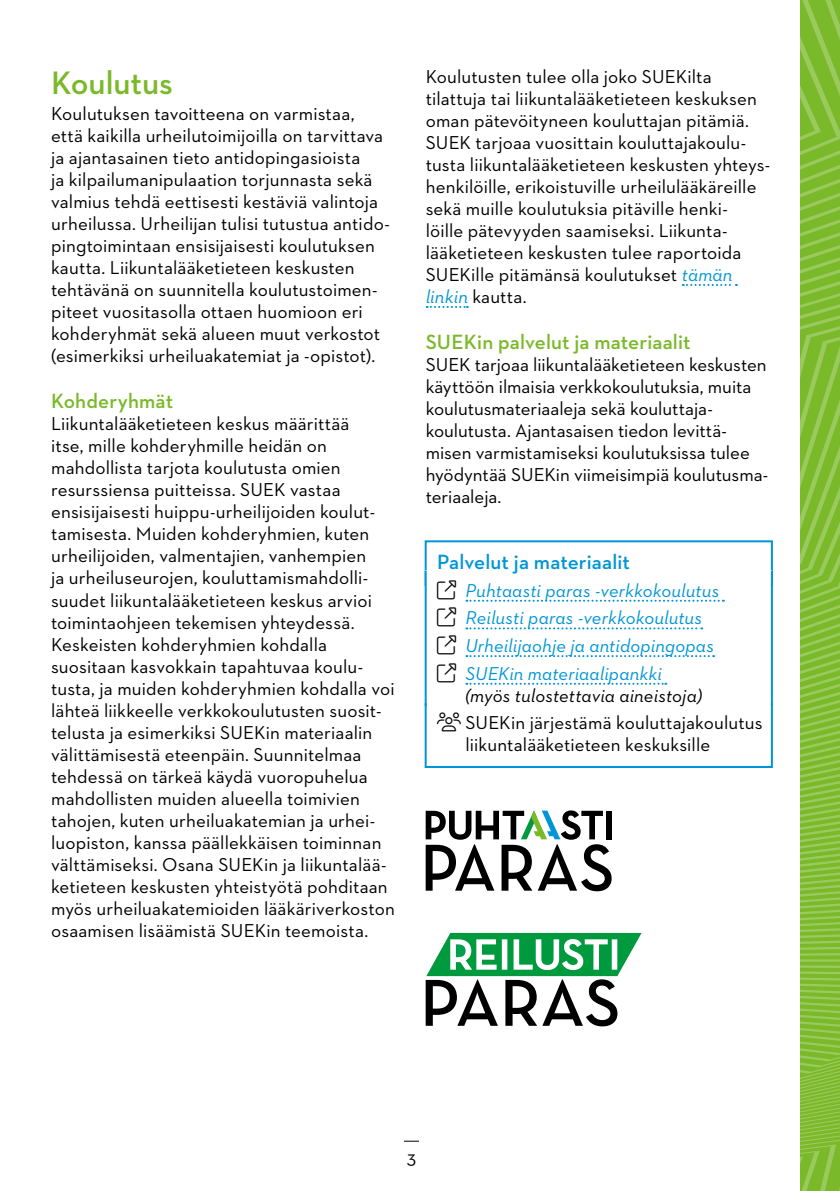
<style>
.page{position:relative;width:840px;height:1191px;background:#fff}
.page>*{position:absolute;margin:0;border:0;box-sizing:border-box;transform-origin:0 0}
.H1_uusi{font:600 33px "Neutraface 2 Text";color:#7ab929}
.t1{font:600 21px "Neutraface 2 Text";letter-spacing:.005em;color:#7ab929}
.H2_box{font:600 21px "Neutraface 2 Text";letter-spacing:.005em;color:#0095d6}
.Paragraph__first{font:19px/22px "Neutraface 2 Text";letter-spacing:.01em;color:#000}
.Paragraph__next_column{font:19px/22px "Neutraface 2 Text";letter-spacing:.005em;color:#000}
.Paragraph__first_tighter{font:19px/22px "Neutraface 2 Text";letter-spacing:-.005em;color:#000}
.t2{font:italic 19px/27.6px "Neutraface 2 Text";letter-spacing:.005em;color:#0095d6}
.t3{font:italic 19px "Neutraface 2 Text";letter-spacing:.005em;color:#000}
.s1{font-style:italic;color:#0095d6}
</style>
<div class="page">
<svg style="left:404px;top:1140px;width:15px;height:1px"></svg>
<svg style="left:682px;top:284px;width:54px;height:2px"></svg>
<svg style="left:426px;top:306px;width:41px;height:2px"></svg>
<div style="left:424px;top:540px;width:348px;height:46px;border:2px solid #0095d6"></div>
<div style="left:425px;top:570px;width:346px;height:147px;background:#fff"></div>
<hr style="left:424px;top:570px;width:2px;height:136px;background:#0095d6">
<hr style="left:770px;top:570px;width:2px;height:136px;background:#0095d6">
<svg style="left:466px;top:600px;width:257px;height:2px"></svg>
<svg style="left:466px;top:627px;width:235px;height:2px"></svg>
<svg style="left:466px;top:655px;width:247px;height:2px"></svg>
<svg style="left:466px;top:683px;width:200px;height:2px"></svg>
<div style="left:424px;top:702px;width:348px;height:66px;border:2px solid #0095d6"></div>
<svg style="left:425px;top:933px;width:216px;height:93px"></svg>
<svg style="left:425px;top:810px;width:186px;height:81px"></svg>
<div style="left:605px;top:810px;width:6px;height:29px;background:#000"></div>
<svg style="left:800px;top:0;width:39px;height:1191px;background:#84be39"></svg>
<h2 class="H1_uusi" style="left:51px;top:62px;width:123px">Koulutus</h2>
<p class="Paragraph__first" style="left:51px;top:103px;width:340px">Koulutuksen tavoitteena on varmistaa, että kaikilla urheilutoimijoilla on tarvittava ja ajantasainen tieto antidopingasioista<br>ja kilpailumanipulaation torjunnasta sekä valmius tehdä eettisesti kestäviä valintoja urheilussa. Urheilijan tulisi tutustua antido&shy;pingtoimintaan ensisijaisesti koulutuksen kautta. Liikuntalääketieteen keskusten tehtävänä on suunnitella koulutustoimen&shy;piteet vuositasolla ottaen huomioon eri kohderyhmät sekä alueen muut verkostot (esimerkiksi urheiluakatemiat ja -opistot).</p>
<h2 class="t1" style="left:51px;top:388px;width:123px">Kohderyhmät</h2>
<p class="Paragraph__first" style="left:51px;top:413px;width:345px">Liikuntalääketieteen keskus määrittää<br>itse, mille kohderyhmille heidän on mahdollista tarjota koulutusta omien resurssiensa puitteissa. SUEK vastaa ensisijaisesti huippu-urheilijoiden koulut&shy;tamisesta. Muiden kohderyhmien, kuten urheilijoiden, valmentajien, vanhempien<br>ja urheiluseurojen, kouluttamismahdolli&shy;suudet liikuntalääketieteen keskus arvioi toimintaohjeen tekemisen yhteydessä.<br>Keskeisten kohderyhmien kohdalla suositaan kasvokkain tapahtuvaa koulu&shy;tusta, ja muiden kohderyhmien kohdalla voi lähteä liikkeelle verkkokoulutusten suosit&shy;telusta ja esimerkiksi SUEKin materiaalin välittämisestä eteenpäin. Suunnitelmaa tehdessä on tärkeä käydä vuoropuhelua mahdollisten muiden alueella toimivien tahojen, kuten urheiluakatemian ja urhei&shy;luopiston, kanssa päällekkäisen toiminnan välttämiseksi. Osana SUEKin ja liikuntalää&shy;ketieteen keskusten yhteistyötä pohditaan myös urheiluakatemioiden lääkäriverkoston osaamisen lisäämistä SUEKin teemoista.</p>
<p class="Paragraph__next_column" style="left:425px;top:65px;width:346px">Koulutusten tulee olla joko SUEKilta tilattuja tai liikuntalääketieteen keskuksen oman pätevöityneen kouluttajan pitämiä.<br>SUEK tarjoaa vuosittain kouluttajakoulu&shy;tusta liikuntalääketieteen keskusten yhteys&shy;henkilöille, erikoistuville urheilulääkäreille sekä muille koulutuksia pitäville henki&shy;löille pätevyyden saamiseksi. Liikunta&shy;lääketieteen keskusten tulee raportoida SUEKille pitämänsä koulutukset <span class="s1">tämän linkin</span> kautta.</p>
<h2 class="t1" style="left:425px;top:328px;width:266px">SUEKin palvelut ja materiaalit</h2>
<p class="Paragraph__first_tighter" style="left:425px;top:353px;width:344px">SUEK tarjoaa liikuntalääketieteen keskusten käyttöön ilmaisia verkkokoulutuksia, muita koulutusmateriaaleja sekä kouluttaja&shy;koulutusta. Ajantasaisen tiedon levittä&shy;misen varmistamiseksi koulutuksissa tulee hyödyntää SUEKin viimeisimpiä koulutusma&shy;teriaaleja.</p>
<h2 class="H2_box" style="left:437px;top:548px;width:194px">Palvelut ja materiaalit</h2>
<p class="t2" style="left:465px;top:576px;width:255px">Puhtaasti paras -verkkokoulutus<br>Reilusti paras -verkkokoulutus<br>Urheilijaohje ja antidopingopas<br>SUEKin materiaalipankki</p>
<p class="t3" style="left:465px;top:683px;width:238px">(myös tulostettavia aineistoja)</p>
<p class="Paragraph__first" style="left:465px;top:711px;width:298px">SUEKin järjestämä kouluttajakoulutus liikuntalääketieteen keskuksille</p>
<p class="Paragraph__first" style="left:406px;top:1146px;width:11px">3</p>
</div>
